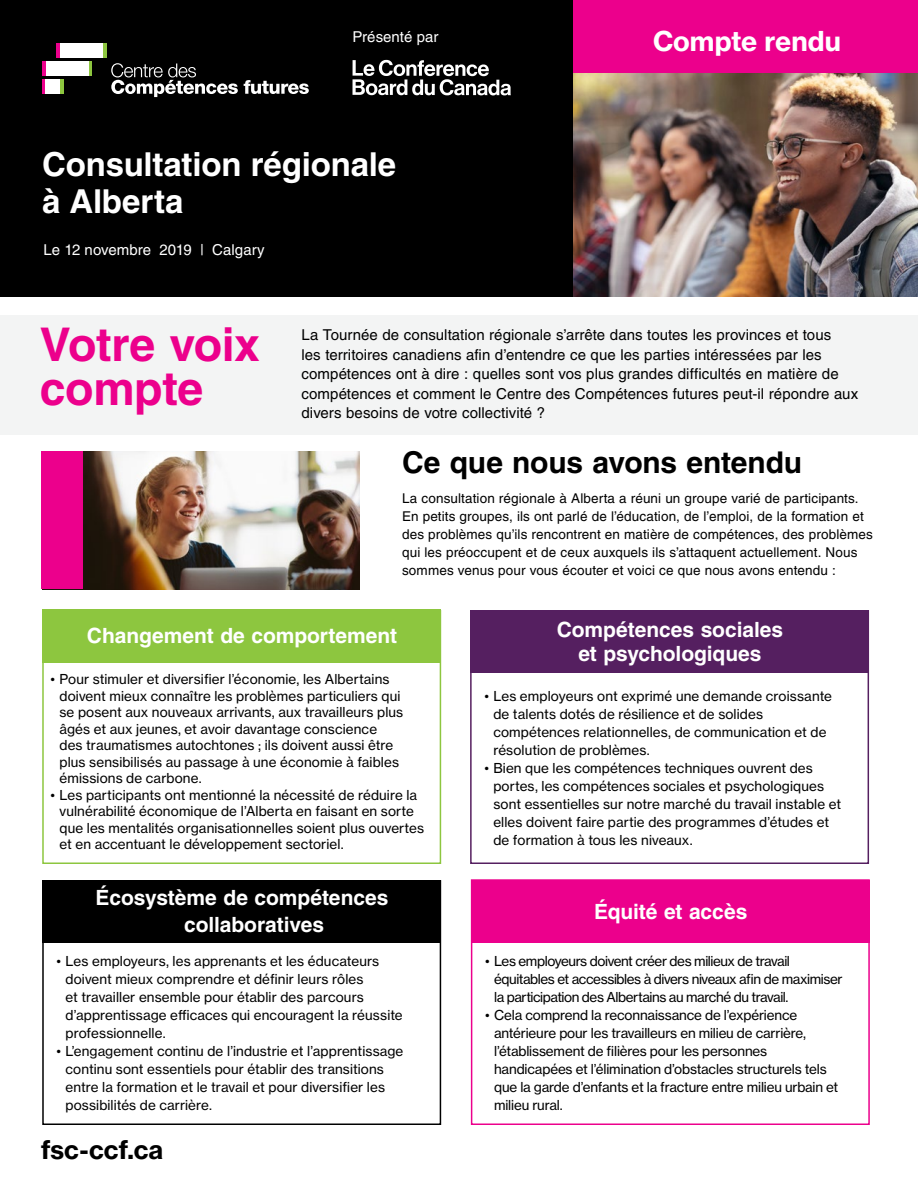
<style>
.page{position:relative;width:918px;height:1188px;background:#fff}
.page>*{position:absolute;margin:0;border:0;box-sizing:border-box;transform-origin:0 0}
.t1{font:700 46.5px/43.5px "Helvetica LT Std";letter-spacing:-.01em;color:#ec008c}
.t2{font:700 33px/37.5px "Helvetica LT Std";letter-spacing:-.005em;color:#fff}
.t3{font:700 30px "Helvetica LT Std";letter-spacing:-.005em;color:#000}
.t4{font:27px "N Haas Grotesk TX Pro 75 Bd";color:#fff}
.t5{font:25.5px "N Haas Grotesk TX Pro 75 Bd";letter-spacing:-.005em;color:#000}
.t6{font:700 21px/24px "Helvetica LT Std";letter-spacing:-.005em;color:#fff;text-align:center}
.t7{font:15px/19.5px "Helvetica LT Std";letter-spacing:.005em;color:#000}
.t8{font:15px "Helvetica LT Std";color:#fff}
.t9{font:13.5px/18px "N Haas Grotesk TX Pro 55 Rg";letter-spacing:.01em;color:#000}
.t10{font:13.5px/18px "Helvetica LT Std";letter-spacing:.01em;color:#000}
.t11{font:13.5px/18px "N Haas Grotesk TX Pro 55 Rg";letter-spacing:-.01em;color:#000}
.t12{font:13.5px/18px "N Haas Grotesk TX Pro 55 Rg";letter-spacing:-.03em;color:#000}
</style>
<div class="page">
<div style="left:471px;top:879px;width:399px;height:246px;border:2px solid #ec008c"></div>
<div style="left:472px;top:880px;width:398px;height:63px;background:#ec008c"></div>
<div style="left:42px;top:880px;width:399px;height:245px;border:2px solid #000"></div>
<div style="left:42px;top:610px;width:399px;height:254px;border:2px solid #8dc63f"></div>
<div style="left:42px;top:610px;width:399px;height:53px;background:#8dc63f"></div>
<div style="left:0;top:0;width:918px;height:297px;background:#000"></div>
<svg style="left:352px;top:60px;width:159px;height:35px"></svg>
<hr style="left:57px;top:43px;width:3px;height:15px;background:#ec008c">
<hr style="left:103px;top:43px;width:3px;height:15px;background:#8dc63f">
<div style="left:60px;top:43px;width:43px;height:15px;background:#fff"></div>
<hr style="left:42px;top:61px;width:4px;height:15px;background:#ec008c">
<hr style="left:89px;top:61px;width:3px;height:15px;background:#8dc63f">
<div style="left:46px;top:61px;width:43px;height:15px;background:#fff"></div>
<svg style="left:42px;top:79px;width:4px;height:15px"></svg>
<hr style="left:60px;top:79px;width:4px;height:15px;background:#8dc63f">
<div style="left:46px;top:79px;width:14px;height:15px;background:#fff"></div>
<svg style="left:111px;top:63px;width:127px;height:34px"></svg>
<svg style="left:244px;top:80px;width:65px;height:14px"></svg>
<div style="left:574px;top:0;width:344px;height:78px;background:#ec008c"></div>
<div style="left:0;top:315px;width:918px;height:119px;background:#f3f4f4"></div>
<div style="left:470px;top:610px;width:399px;height:254px;border:2px solid #551f60"></div>
<div style="left:470px;top:610px;width:399px;height:63px;background:#551f60"></div>
<img style="left:43px;top:451px;width:317px;height:139px">
<div style="left:41px;top:452px;width:42px;height:138px;background:#ec008c"></div>
<div style="left:42px;top:880px;width:399px;height:63px;background:#000"></div>
<img style="left:574px;top:74px;width:344px;height:223px">
<p class="t8" style="left:352px;top:28px;width:88px">Présenté par</p>
<h2 class="t2" style="left:42px;top:145px;width:356px">Consultation régionale à Alberta</h2>
<p class="t8" style="left:44px;top:241px;width:223px">Le 12 novembre 2019 | Calgary</p>
<h3 class="t4" style="left:653px;top:24px;width:190px">Compte rendu</h3>
<h1 class="t1" style="left:40px;top:322px;width:222px">Votre voix compte</h1>
<p class="t7" style="left:302px;top:325px;width:558px">La Tournée de consultation régionale s’arrête dans toutes les provinces et tous<br>les territoires canadiens afin d’entendre ce que les parties intéressées par les compétences ont à dire : quelles sont vos plus grandes difficultés en matière de compétences et comment le Centre des Compétences futures peut-il répondre aux divers besoins de votre collectivité ?</p>
<h3 class="t3" style="left:402px;top:444px;width:402px">Ce que nous avons entendu</h3>
<p class="t10" style="left:402px;top:489px;width:472px">La consultation régionale à Alberta a réuni un groupe varié de participants.<br>En petits groupes, ils ont parlé de l’éducation, de l’emploi, de la formation et des problèmes qu’ils rencontrent en matière de compétences, des problèmes qui les préoccupent et de ceux auxquels ils s’attaquent actuellement. Nous sommes venus pour vous écouter et voici ce que nous avons entendu :</p>
<h3 class="t6" style="left:87px;top:623px;width:312px">Changement de comportement</h3>
<p class="t9" style="left:60px;top:671px;width:345px;line-height:16.5px;text-indent:-9px">• Pour stimuler et diversifier l’économie, les Albertains doivent mieux connaître les problèmes particuliers qui se posent aux nouveaux arrivants, aux travailleurs plus âgés et aux jeunes, et avoir davantage conscience des traumatismes autochtones ; ils doivent aussi être plus sensibilisés au passage à une économie à faibles émissions de carbone.</p>
<p class="t9" style="left:60px;top:787px;width:366px;line-height:16.5px;text-indent:-9px">• Les participants ont mentionné la nécessité de réduire la vulnérabilité économique de l’Alberta en faisant en sorte que les mentalités organisationnelles soient plus ouvertes et en accentuant le développement sectoriel.</p>
<h3 class="t6" style="left:184px;top:884px;width:206px;line-height:27px;text-align:left;text-indent:-88px">Écosystème de compétences collaboratives</h3>
<p class="t9" style="left:66px;top:952px;width:339px;text-indent:-9px">• Les employeurs, les apprenants et les éducateurs doivent mieux comprendre et définir leurs rôles<br>et travailler ensemble pour établir des parcours d’apprentissage efficaces qui encouragent la réussite professionnelle.</p>
<p class="t9" style="left:66px;top:1042px;width:339px;text-indent:-9px">• L’engagement continu de l’industrie et l’apprentissage continu sont essentiels pour établir des transitions entre la formation et le travail et pour diversifier les possibilités de carrière.</p>
<h3 class="t5" style="left:41px;top:1133px;width:124px">fsc-ccf.ca</h3>
<h3 class="t6" style="left:557px;top:617px;width:228px">Compétences sociales et psychologiques</h3>
<p class="t9" style="left:493px;top:687px;width:340px;text-indent:-9px">• Les employeurs ont exprimé une demande croissante de talents dotés de résilience et de solides compétences relationnelles, de communication et de résolution de problèmes.</p>
<p class="t9" style="left:493px;top:759px;width:349px;text-indent:-9px">• Bien que les compétences techniques ouvrent des portes, les compétences sociales et psychologiques sont essentielles sur notre marché du travail instable et elles doivent faire partie des programmes d’études et de formation à tous les niveaux.</p>
<h3 class="t6" style="left:594px;top:899px;width:155px">Équité et accès</h3>
<p class="t12" style="left:494px;top:952px;width:350px;text-indent:-9px">• Les employeurs doivent créer des milieux de travail équitables et accessibles à divers niveaux afin de maximiser la participation des Albertains au marché du travail.</p>
<p class="t11" style="left:494px;top:1006px;width:346px;text-indent:-9px">• Cela comprend la reconnaissance de l’expérience antérieure pour les travailleurs en milieu de carrière, l’établissement de filières pour les personnes handicapées et l’élimination d’obstacles structurels tels que la garde d’enfants et la fracture entre milieu urbain et milieu rural.</p>
</div>
